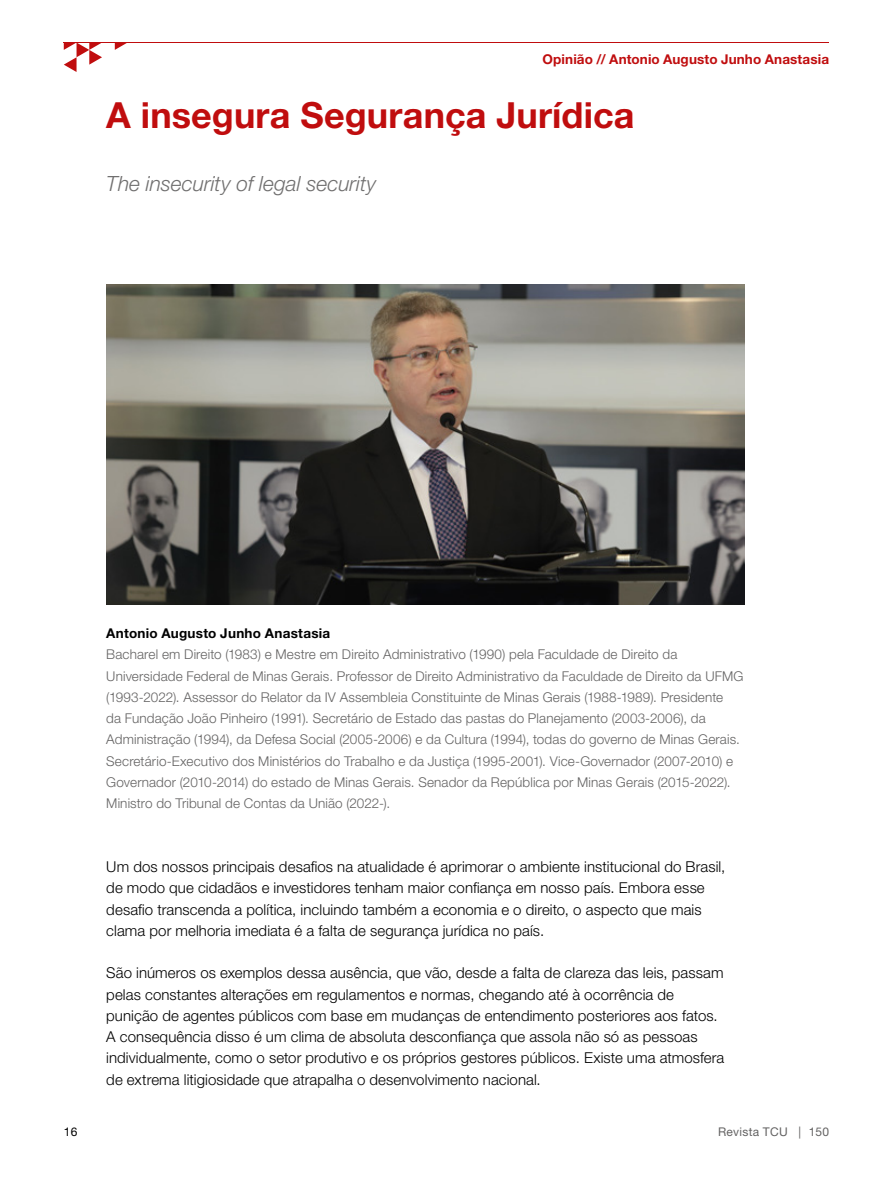
<style>
.page{position:relative;width:893px;height:1191px;background:#fff}
.page>*{position:absolute;margin:0;border:0;box-sizing:border-box;transform-origin:0 0}
.t1{font:700 36px "Helvetica Neue LT Std";letter-spacing:.005em;color:#c00d0e}
.t2{font:italic 300 21px "Helvetica Neue LT Std";color:#706f6f}
.t3{font:300 15px/21.3px "Helvetica Neue LT Std";letter-spacing:.005em;color:#000}
.t4{font:300 13.5px/21.3px "Helvetica Neue LT Std";letter-spacing:.01em;color:#646363}
.t5{font:700 13.5px "Helvetica Neue LT Std";letter-spacing:.01em;color:#c00d0e}
.t6{font:700 13.5px "Helvetica Neue LT Std";letter-spacing:.02em;color:#000}
.t7{font:12px "Helvetica Neue LT Std";letter-spacing:.02em;color:#646363}
.t8{font:12px "Helvetica Neue LT Std";color:#000}
</style>
<div class="page">
<hr style="left:64px;top:42px;width:765px;height:1px;background:#c00d0e">
<svg style="left:115px;top:43px;width:12px;height:7px"></svg>
<svg style="left:64px;top:43px;width:38px;height:29px"></svg>
<img style="left:106px;top:284px;width:638px;height:320px">
<p class="t5" style="left:543px;top:51px;width:288px">Opinião // Antonio Augusto Junho Anastasia</p>
<h1 class="t1" style="left:106px;top:92px;width:530px">A insegura Segurança Jurídica</h1>
<h2 class="t2" style="left:106px;top:171px;width:272px">The insecurity of legal security</h2>
<p class="t6" style="left:106px;top:625px;width:226px">Antonio Augusto Junho Anastasia</p>
<p class="t4" style="left:106px;top:643px;width:639px">Bacharel em Direito (1983) e Mestre em Direito Administrativo (1990) pela Faculdade de Direito da Universidade Federal de Minas Gerais. Professor de Direito Administrativo da Faculdade de Direito da UFMG (1993-2022). Assessor do Relator da IV Assembleia Constituinte de Minas Gerais (1988-1989). Presidente<br>da Fundação João Pinheiro (1991). Secretário de Estado das pastas do Planejamento (2003-2006), da Administração (1994), da Defesa Social (2005-2006) e da Cultura (1994), todas do governo de Minas Gerais.<br>Secretário-Executivo dos Ministérios do Trabalho e da Justiça (1995-2001). Vice-Governador (2007-2010) e Governador (2010-2014) do estado de Minas Gerais. Senador da República por Minas Gerais (2015-2022).<br>Ministro do Tribunal de Contas da União (2022-).</p>
<p class="t3" style="left:106px;top:855px;width:620px">Um dos nossos principais desafios na atualidade é aprimorar o ambiente institucional do Brasil, de modo que cidadãos e investidores tenham maior confiança em nosso país. Embora esse desafio transcenda a política, incluindo também a economia e o direito, o aspecto que mais clama por melhoria imediata é a falta de segurança jurídica no país.</p>
<p class="t3" style="left:106px;top:962px;width:620px">São inúmeros os exemplos dessa ausência, que vão, desde a falta de clareza das leis, passam pelas constantes alterações em regulamentos e normas, chegando até à ocorrência de punição de agentes públicos com base em mudanças de entendimento posteriores aos fatos.<br>A consequência disso é um clima de absoluta desconfiança que assola não só as pessoas individualmente, como o setor produtivo e os próprios gestores públicos. Existe uma atmosfera de extrema litigiosidade que atrapalha o desenvolvimento nacional.</p>
<p class="t8" style="left:64px;top:1124px;width:15px">16</p>
<p class="t7" style="left:718px;top:1124px;width:113px">Revista TCU | 150</p>
</div>
